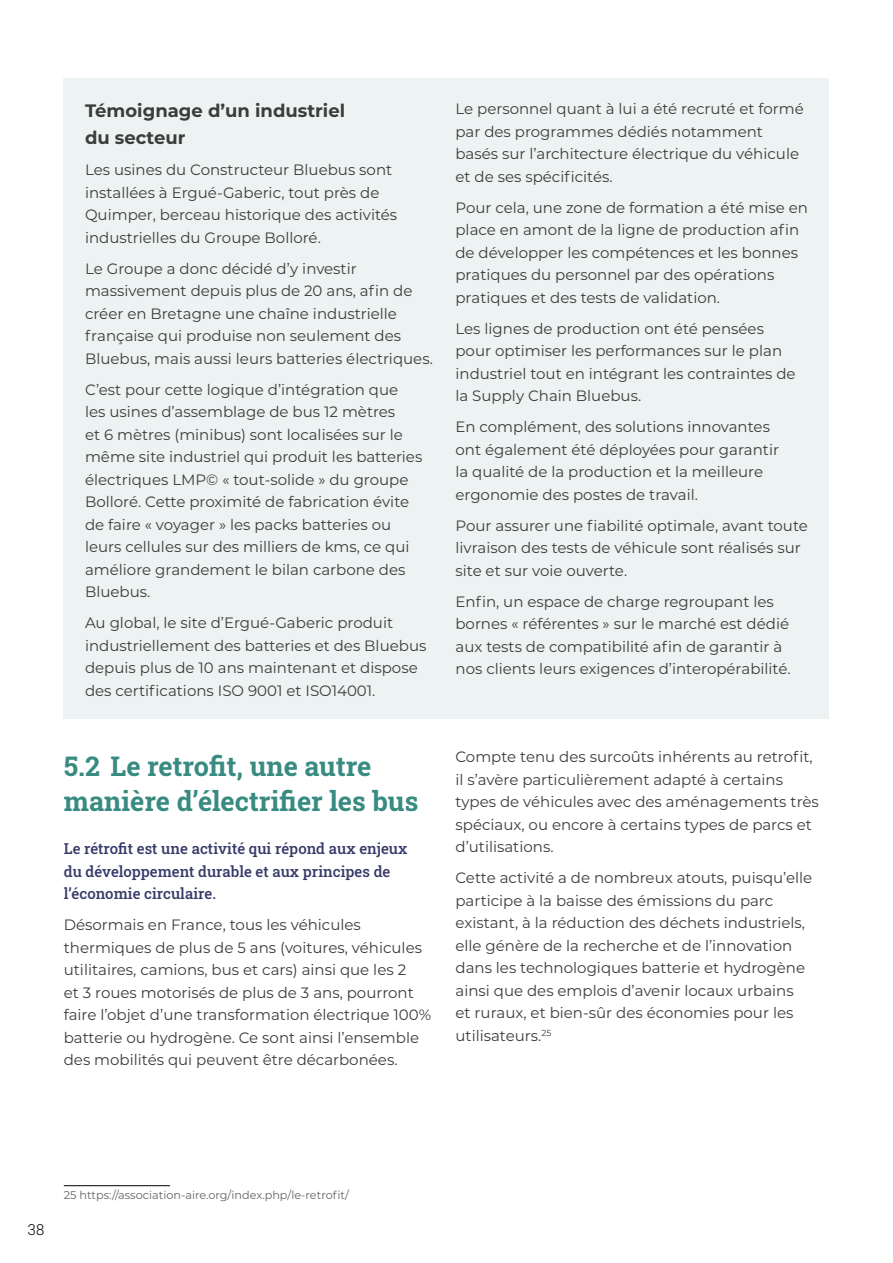
<style>
.page{position:relative;width:893px;height:1263px;background:#fff}
.page>*{position:absolute;margin:0;border:0;box-sizing:border-box;transform-origin:0 0}
.t1{font:700 27px/34.5px "Roboto Slab";color:#388b81}
.t2{font:700 18px/27px "Montserrat";color:#3c3c3b}
.t3{font:15px/22.5px "Montserrat";color:#3c3c3b}
.t4{font:500 15px/22.5px "Roboto Slab";color:#373a69}
.t5{font:300 15px "Roboto Slab";color:#000}
.t6{font:11.25px "Montserrat";color:#646363}
</style>
<div class="page">
<div style="left:64px;top:79px;width:765px;height:640px;background:#edf3f2"></div>
<hr style="left:64px;top:1185px;width:106px;height:1px;background:#000">
<p class="t2" style="left:85px;top:96px;width:262px">Témoignage d’un industriel du secteur</p>
<p class="t3" style="left:85px;top:158px;width:314px">Les usines du Constructeur Bluebus sont installées à Ergué-Gaberic, tout près de Quimper, berceau historique des activités industrielles du Groupe Bolloré.</p>
<p class="t3" style="left:85px;top:257px;width:349px">Le Groupe a donc décidé d’y investir massivement depuis plus de 20 ans, afin de créer en Bretagne une chaîne industrielle française qui produise non seulement des Bluebus, mais aussi leurs batteries électriques.</p>
<p class="t3" style="left:85px;top:378px;width:339px">C’est pour cette logique d’intégration que les usines d’assemblage de bus 12 mètres<br>et 6 mètres (minibus) sont localisées sur le même site industriel qui produit les batteries électriques LMP© « tout-solide » du groupe Bolloré. Cette proximité de fabrication évite de faire « voyager » les packs batteries ou leurs cellules sur des milliers de kms, ce qui améliore grandement le bilan carbone des Bluebus.</p>
<p class="t3" style="left:85px;top:611px;width:343px">Au global, le site d’Ergué-Gaberic produit industriellement des batteries et des Bluebus depuis plus de 10 ans maintenant et dispose des certifications ISO 9001 et ISO14001.</p>
<h1 class="t1" style="left:64px;top:748px;width:356px">5.2 Le retrofit, une autre manière d’électrifier les bus</h1>
<p class="t4" style="left:64px;top:837px;width:345px">Le rétrofit est une activité qui répond aux enjeux du développement durable et aux principes de l’économie circulaire.</p>
<p class="t3" style="left:64px;top:913px;width:369px">Désormais en France, tous les véhicules thermiques de plus de 5 ans (voitures, véhicules utilitaires, camions, bus et cars) ainsi que les 2<br>et 3 roues motorisés de plus de 3 ans, pourront faire l’objet d’une transformation électrique 100% batterie ou hydrogène. Ce sont ainsi l’ensemble des mobilités qui peuvent être décarbonées.</p>
<p class="t3" style="left:455px;top:97px;width:350px">Le personnel quant à lui a été recruté et formé par des programmes dédiés notamment basés sur l’architecture électrique du véhicule et de ses spécificités.</p>
<p class="t3" style="left:455px;top:196px;width:354px">Pour cela, une zone de formation a été mise en place en amont de la ligne de production afin de développer les compétences et les bonnes pratiques du personnel par des opérations pratiques et des tests de validation.</p>
<p class="t3" style="left:455px;top:317px;width:342px">Les lignes de production ont été pensées pour optimiser les performances sur le plan industriel tout en intégrant les contraintes de la Supply Chain Bluebus.</p>
<p class="t3" style="left:455px;top:415px;width:325px">En complément, des solutions innovantes ont également été déployées pour garantir la qualité de la production et la meilleure ergonomie des postes de travail.</p>
<p class="t3" style="left:455px;top:514px;width:354px">Pour assurer une fiabilité optimale, avant toute livraison des tests de véhicule sont réalisés sur site et sur voie ouverte.</p>
<p class="t3" style="left:455px;top:590px;width:337px">Enfin, un espace de charge regroupant les bornes « référentes » sur le marché est dédié aux tests de compatibilité afin de garantir à nos clients leurs exigences d’interopérabilité.</p>
<p class="t3" style="left:455px;top:745px;width:365px">Compte tenu des surcoûts inhérents au retrofit, il s’avère particulièrement adapté à certains types de véhicules avec des aménagements très spéciaux, ou encore à certains types de parcs et d’utilisations.</p>
<p class="t3" style="left:455px;top:866px;width:358px">Cette activité a de nombreux atouts, puisqu’elle participe à la baisse des émissions du parc existant, à la réduction des déchets industriels, elle génère de la recherche et de l’innovation dans les technologiques batterie et hydrogène ainsi que des emplois d’avenir locaux urbains et ruraux, et bien-sûr des économies pour les utilisateurs.<sup>25</sup></p>
<p class="t5" style="left:28px;top:1219px;width:18px">38</p>
<p class="t6" style="left:64px;top:1187px;width:287px">25 https://association-aire.org/index.php/le-retrofit/</p>
</div>
